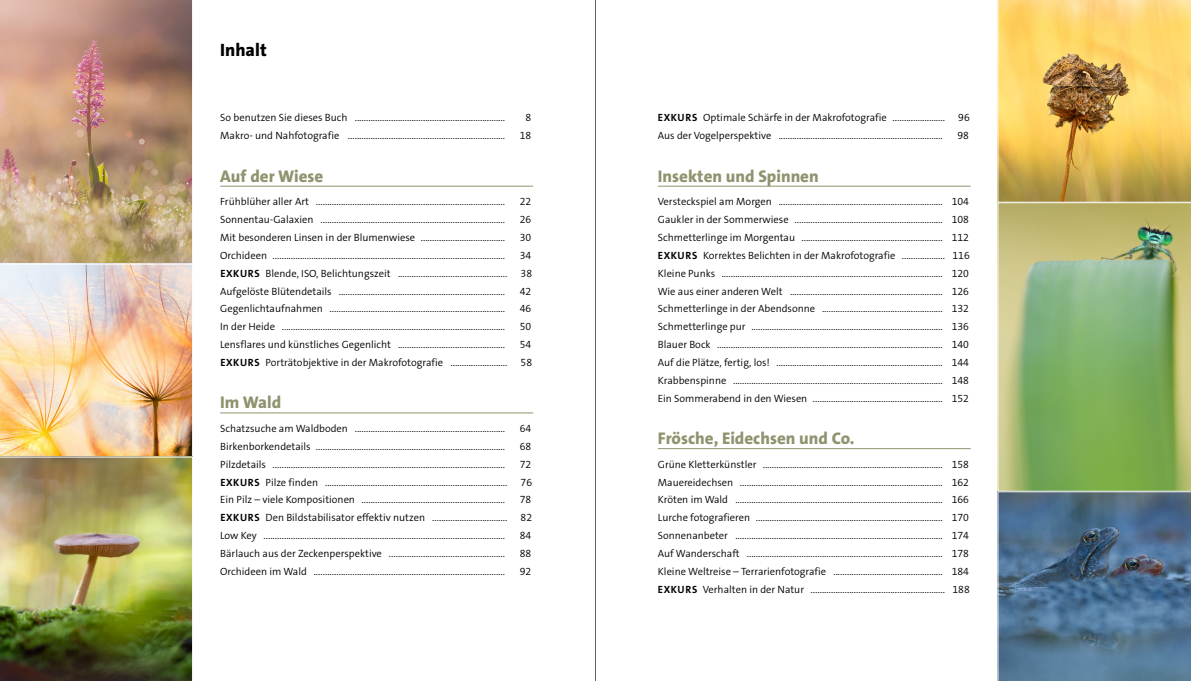
<style>
.page{position:relative;width:1191px;height:681px;background:#fff}
.page>*{position:absolute;margin:0;border:0;box-sizing:border-box;transform-origin:0 0}
.t1{font:800 18px "The Sans Os F";color:#000}
.t2{font:800 17px "The Sans Os F";color:#91936f}
.t3{font:300 10.5px/17.8px "The Sans Os F";color:#000;text-align:justify}
.s1{font-weight:700}
</style>
<div class="page">
<hr style="left:220px;top:186px;width:313px;height:1px;background:#91936f">
<hr style="left:220px;top:412px;width:313px;height:1px;background:#91936f">
<img style="left:0;top:0;width:193px;height:264px">
<img style="left:0;top:264px;width:193px;height:192px">
<img style="left:0;top:456px;width:193px;height:224px">
<hr style="left:658px;top:186px;width:312px;height:1px;background:#91936f">
<hr style="left:658px;top:448px;width:312px;height:1px;background:#91936f">
<img style="left:997px;top:0;width:194px;height:202px">
<svg style="left:997px;top:202px;width:194px;height:289px;background:#97b36f"></svg>
<svg style="left:997px;top:491px;width:194px;height:189px;background:#51718f"></svg>
<hr style="left:595px;top:0;width:1px;height:680px;background:#646363">
<h1 class="t1" style="left:220px;top:38px;width:48px">Inhalt</h1>
<p class="t3" style="left:220px;top:109px;width:286px">So benutzen Sie dieses Buch ..................................................................</p>
<p class="t3" style="left:525px;top:109px;width:7px">8</p>
<p class="t3" style="left:220px;top:127px;width:286px">Makro- und Nahfotografie .....................................................................</p>
<p class="t3" style="left:520px;top:127px;width:13px">18</p>
<h2 class="t2" style="left:220px;top:165px;width:105px">Auf der Wiese</h2>
<p class="t3" style="left:220px;top:193px;width:286px">Frühblüher aller Art ...................................................................................</p>
<p class="t3" style="left:520px;top:193px;width:13px">22</p>
<p class="t3" style="left:220px;top:210px;width:286px">Sonnentau-Galaxien .................................................................................</p>
<p class="t3" style="left:520px;top:210px;width:13px">26</p>
<p class="t3" style="left:220px;top:228px;width:286px">Mit besonderen Linsen in der Blumenwiese .....................................</p>
<p class="t3" style="left:520px;top:228px;width:13px">30</p>
<p class="t3" style="left:220px;top:246px;width:286px">Orchideen ......................................................................................................</p>
<p class="t3" style="left:520px;top:246px;width:13px">34</p>
<p class="t3" style="left:220px;top:264px;width:288px"><span class="s1">EXKURS</span> Blende, ISO, Belichtungszeit ................................................</p>
<p class="t3" style="left:520px;top:264px;width:13px">38</p>
<p class="t3" style="left:220px;top:282px;width:286px">Aufgelöste Blütendetails .........................................................................</p>
<p class="t3" style="left:520px;top:282px;width:13px">42</p>
<p class="t3" style="left:220px;top:300px;width:286px">Gegenlichtaufnahmen .............................................................................</p>
<p class="t3" style="left:520px;top:300px;width:13px">46</p>
<p class="t3" style="left:220px;top:318px;width:286px">In der Heide ..................................................................................................</p>
<p class="t3" style="left:520px;top:318px;width:13px">50</p>
<p class="t3" style="left:220px;top:335px;width:286px">Lensflares und künstliches Gegenlicht ...............................................</p>
<p class="t3" style="left:520px;top:335px;width:13px">54</p>
<p class="t3" style="left:220px;top:353px;width:288px"><span class="s1">EXKURS</span> Porträtobjektive in der Makrofotografie .........................</p>
<p class="t3" style="left:520px;top:353px;width:13px">58</p>
<h2 class="t2" style="left:220px;top:391px;width:62px">Im Wald</h2>
<p class="t3" style="left:220px;top:419px;width:286px">Schatzsuche am Waldboden ..................................................................</p>
<p class="t3" style="left:520px;top:419px;width:13px">64</p>
<p class="t3" style="left:220px;top:437px;width:286px">Birkenborkendetails ...................................................................................</p>
<p class="t3" style="left:520px;top:437px;width:13px">68</p>
<p class="t3" style="left:220px;top:455px;width:286px">Pilzdetails ......................................................................................................</p>
<p class="t3" style="left:520px;top:455px;width:13px">72</p>
<p class="t3" style="left:220px;top:473px;width:288px"><span class="s1">EXKURS</span> Pilze finden ................................................................................</p>
<p class="t3" style="left:520px;top:473px;width:13px">76</p>
<p class="t3" style="left:220px;top:491px;width:286px">Ein Pilz – viele Kompositionen ...............................................................</p>
<p class="t3" style="left:520px;top:491px;width:13px">78</p>
<p class="t3" style="left:220px;top:508px;width:288px"><span class="s1">EXKURS</span> Den Bildstabilisator effektiv nutzen .................................</p>
<p class="t3" style="left:520px;top:508px;width:13px">82</p>
<p class="t3" style="left:220px;top:526px;width:286px">Low Key ..........................................................................................................</p>
<p class="t3" style="left:520px;top:526px;width:13px">84</p>
<p class="t3" style="left:220px;top:544px;width:286px">Bärlauch aus der Zeckenperspektive ...................................................</p>
<p class="t3" style="left:520px;top:544px;width:13px">88</p>
<p class="t3" style="left:220px;top:562px;width:286px">Orchideen im Wald ....................................................................................</p>
<p class="t3" style="left:520px;top:562px;width:13px">92</p>
<p class="t3" style="left:658px;top:109px;width:288px"><span class="s1">EXKURS</span> Optimale Schärfe in der Makrofotografie .......................</p>
<p class="t3" style="left:958px;top:109px;width:13px">96</p>
<p class="t3" style="left:658px;top:127px;width:286px">Aus der Vogelperspektive ........................................................................</p>
<p class="t3" style="left:957px;top:127px;width:13px">98</p>
<h2 class="t2" style="left:658px;top:165px;width:162px">Insekten und Spinnen</h2>
<p class="t3" style="left:658px;top:193px;width:313px">Versteckspiel am Morgen ........................................................................ 104<br>Gaukler in der Sommerwiese ................................................................. 108<br>Schmetterlinge im Morgentau .............................................................. 112<br><span class="s1">EXKURS</span> Korrektes Belichten in der Makrofotografie ................... 116<br>Kleine Punks ................................................................................................. 120<br>Wie aus einer anderen Welt ................................................................... 126<br>Schmetterlinge in der Abendsonne ..................................................... 132<br>Schmetterlinge pur .................................................................................... 136<br>Blauer Bock ................................................................................................... 140<br>Auf die Plätze, fertig, los! ......................................................................... 144<br>Krabbenspinne ............................................................................................ 148<br>Ein Sommerabend in den Wiesen ......................................................... 152</p>
<h2 class="t2" style="left:658px;top:427px;width:198px">Frösche, Eidechsen und Co.</h2>
<p class="t3" style="left:658px;top:455px;width:313px">Grüne Kletterkünstler ............................................................................... 158<br>Mauereidechsen ......................................................................................... 162<br>Kröten im Wald ........................................................................................... 166<br>Lurche fotografieren .................................................................................. 170<br>Sonnenanbeter ........................................................................................... 174<br>Auf Wanderschaft ...................................................................................... 178<br>Kleine Weltreise – Terrarienfotografie ................................................ 184<br><span class="s1">EXKURS</span> Verhalten in der Natur ........................................................... 188</p>
</div>
